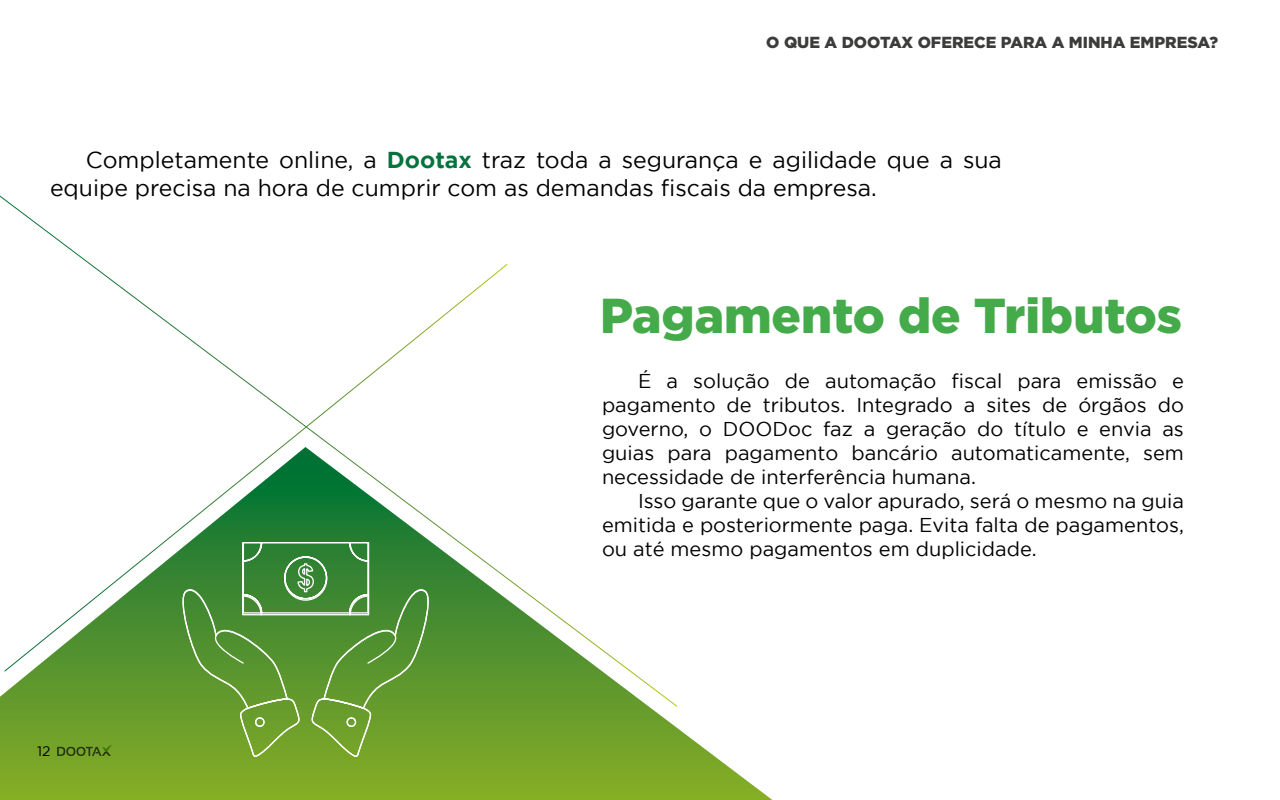
<style>
.page{position:relative;width:1280px;height:800px;background:#fff}
.page>*{position:absolute;margin:0;border:0;box-sizing:border-box;transform-origin:0 0}
.t1{font:900 49px "Gotham";color:#45ab4a}
.t2{font:23px/27.6px "Gotham";color:#000}
.t3{font:20px/24px "Gotham";color:#000;text-align:justify}
.t4{font:900 16px "Gotham";color:#3c3c3b}
.t5{font:14px "Gotham";color:#000}
.s1{font-weight:700;color:#05733d}
</style>
<div class="page">
<svg style="left:0;top:708px;width:773px;height:92px;background:#85ae3c"></svg>
<svg style="left:177px;top:708px;width:257px;height:49px;background:#74a432"></svg>
<svg style="left:0;top:195px;width:678px;height:513px"></svg>
<p class="t4" style="left:766px;top:33px;width:453px">O QUE A DOOTAX OFERECE PARA A MINHA EMPRESA?</p>
<p class="t2" style="left:50px;top:146px;width:953px;text-indent:36px">Completamente online, a <span class="s1">Dootax</span> traz toda a segurança e agilidade que a sua equipe precisa na hora de cumprir com as demandas fiscais da empresa.</p>
<h1 class="t1" style="left:600px;top:288px;width:584px">Pagamento de Tributos</h1>
<p class="t5" style="left:37px;top:743px;width:15px">12</p>
<p class="t3" style="left:602px;top:368px;width:583px;text-indent:36px">É a solução de automação fiscal para emissão e pagamento de tributos. Integrado a sites de órgãos do governo, o DOODoc faz a geração do título e envia as guias para pagamento bancário automaticamente, sem necessidade de interferência humana.</p>
<p class="t3" style="left:602px;top:488px;width:584px;text-indent:36px">Isso garante que o valor apurado, será o mesmo na guia emitida e posteriormente paga. Evita falta de pagamentos, ou até mesmo pagamentos em duplicidade.</p>
</div>
